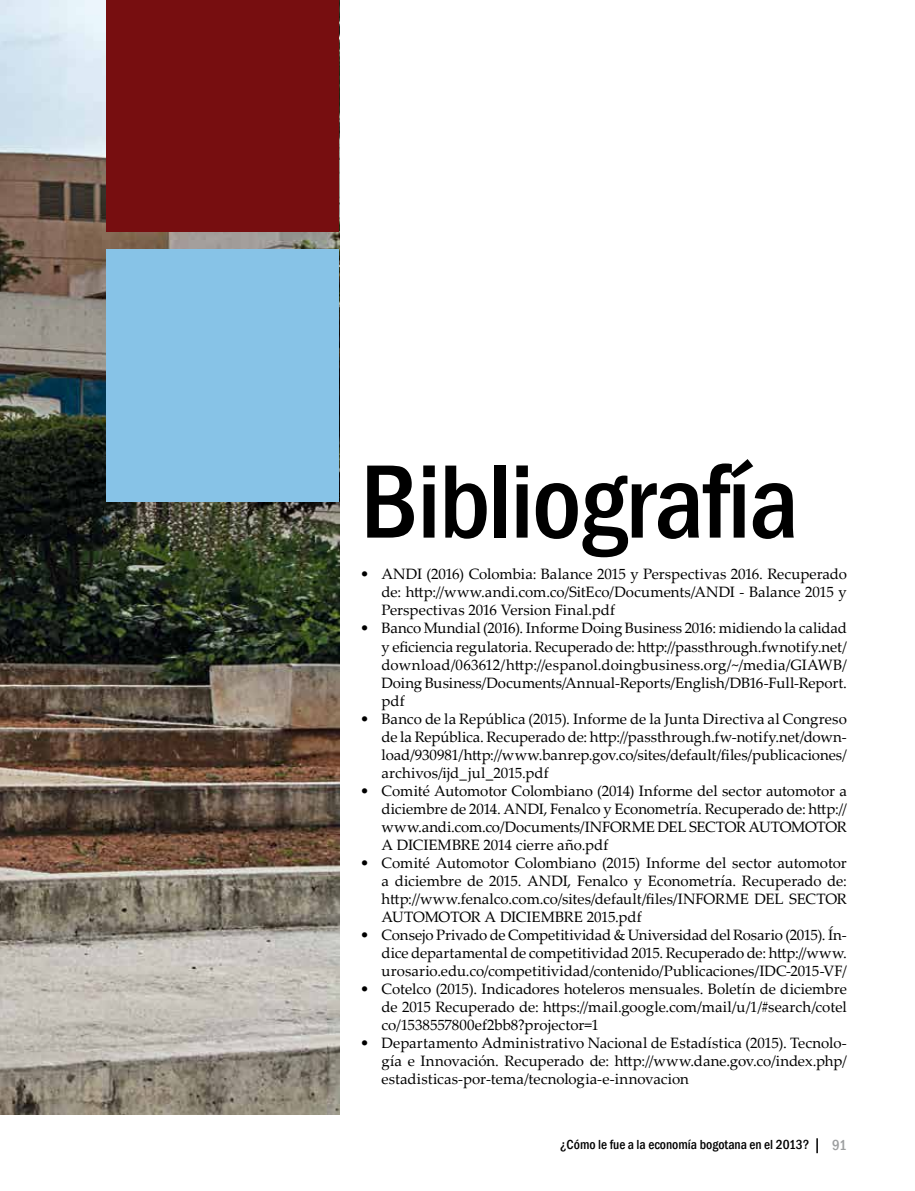
<style>
.page{position:relative;width:915px;height:1191px;background:#fff}
.page>*{position:absolute;margin:0;border:0;box-sizing:border-box;transform-origin:0 0}
.t1{font:500 condensed 108px "Franklin Gothic";letter-spacing:-.02em;color:#000}
.t2{font:15px/18px "Palatino Linotype";letter-spacing:-.005em;color:#000;text-align:justify}
.t3{font:500 condensed 15px "Franklin Gothic";color:#9c9e9f}
.t4{font:500 condensed 13.5px "Franklin Gothic";color:#000}
</style>
<div class="page">
<svg style="left:816px;top:1138px;width:1px;height:15px"></svg>
<img style="left:0;top:0;width:339px;height:1114px">
<div style="left:106px;top:250px;width:233px;height:252px;background:#87c3e7"></div>
<div style="left:106px;top:0;width:233px;height:232px;background:#770e10"></div>
<h1 class="t1" style="left:360px;top:431px;width:440px">Bibliografía</h1>
<p class="t2" style="left:381px;top:565px;width:466px;text-indent:-21px">• ANDI (2016) Colombia: Balance 2015 y Perspectivas 2016. Recuperado de: http://www.andi.com.co/SitEco/Documents/ANDI - Balance 2015 y Perspectivas 2016 Version Final.pdf</p>
<p class="t2" style="left:381px;top:619px;width:466px;text-indent:-21px">• Banco Mundial (2016). Informe Doing Business 2016: midiendo la calidad y eficiencia regulatoria. Recuperado de: http://passthrough.fwnotify.net/ download/063612/http://espanol.doingbusiness.org/~/media/GIAWB/ Doing Business/Documents/Annual-Reports/English/DB16-Full-Report. pdf</p>
<p class="t2" style="left:381px;top:709px;width:466px;text-indent:-21px">• Banco de la República (2015). Informe de la Junta Directiva al Congreso de la República. Recuperado de: http://passthrough.fw-notify.net/down&shy;load/930981/http://www.banrep.gov.co/sites/default/files/publicaciones/ archivos/ijd_jul_2015.pdf</p>
<p class="t2" style="left:381px;top:781px;width:466px;text-indent:-21px">• Comité Automotor Colombiano (2014) Informe del sector automotor a diciembre de 2014. ANDI, Fenalco y Econometría. Recuperado de: http:// www.andi.com.co/Documents/INFORME DEL SECTOR AUTOMOTOR A DICIEMBRE 2014 cierre año.pdf</p>
<p class="t2" style="left:381px;top:853px;width:466px;text-indent:-21px">• Comité Automotor Colombiano (2015) Informe del sector automotor a diciembre de 2015. ANDI, Fenalco y Econometría. Recuperado de: http://www.fenalco.com.co/sites/default/files/INFORME DEL SECTOR AUTOMOTOR A DICIEMBRE 2015.pdf</p>
<p class="t2" style="left:381px;top:925px;width:466px;text-indent:-21px">• Consejo Privado de Competitividad &amp; Universidad del Rosario (2015). Ín&shy;dice departamental de competitividad 2015. Recuperado de: http://www. urosario.edu.co/competitividad/contenido/Publicaciones/IDC-2015-VF/</p>
<p class="t2" style="left:381px;top:979px;width:466px;text-indent:-21px">• Cotelco (2015). Indicadores hoteleros mensuales. Boletín de diciembre de 2015 Recuperado de: https://mail.google.com/mail/u/1/#search/cotel co/1538557800ef2bb8?projector=1</p>
<p class="t2" style="left:381px;top:1033px;width:466px;text-indent:-21px">• Departamento Administrativo Nacional de Estadística (2015). Tecnolo&shy;gía e Innovación. Recuperado de: http://www.dane.gov.co/index.php/ estadisticas-por-tema/tecnologia-e-innovacion</p>
<p class="t4" style="left:559px;top:1135px;width:251px">¿Cómo le fue a la economía bogotana en el 2013?</p>
<p class="t3" style="left:831px;top:1134px;width:16px">91</p>
</div>
